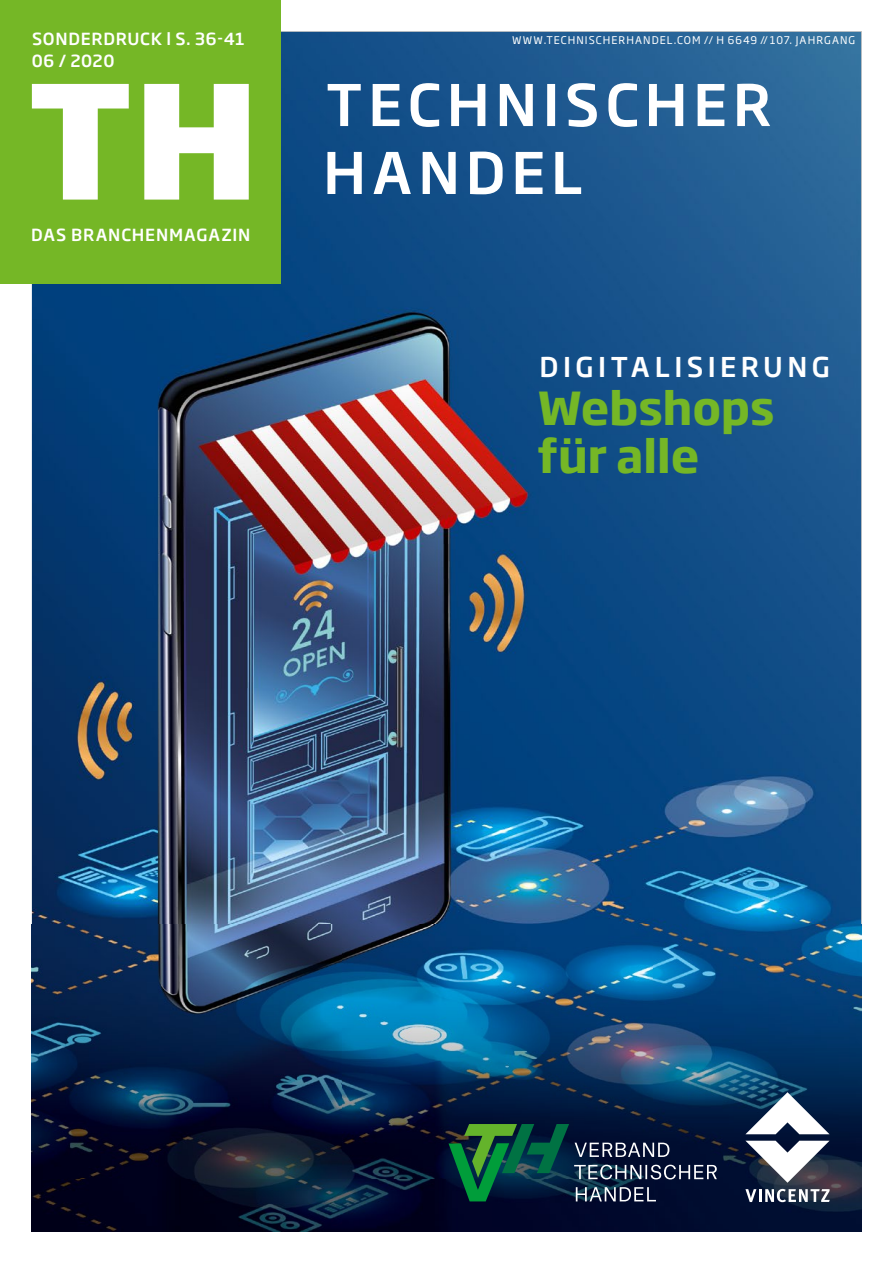
<style>
.page{position:relative;width:893px;height:1263px;background:#fff}
.page>*{position:absolute;margin:0;border:0;box-sizing:border-box;transform-origin:0 0}
.t1{font:500 56.7px/67.9px "Soho Gothic Pro";letter-spacing:.095em;color:#fff}
.t2{font:700 45px/48px "Soho Gothic Pro";letter-spacing:-.01em;color:#75b726}
.t3{font:500 27px "Soho Gothic Pro";letter-spacing:.165em;color:#fff}
.t4{font:500 16.5px "Soho Gothic Pro";letter-spacing:.045em;color:#fff}
.t5{font:10.5px "Soho Gothic Pro";letter-spacing:.1em;color:#fff}
</style>
<div class="page">
<img style="left:32px;top:32px;width:829px;height:893px">
<img style="left:32px;top:925px;width:829px;height:306px">
<div style="left:0;top:0;width:281px;height:283px;background:#75b726"></div>
<svg style="left:32px;top:84px;width:97px;height:116px"></svg>
<svg style="left:144px;top:84px;width:105px;height:116px"></svg>
<svg style="left:745px;top:1189px;width:85px;height:13px"></svg>
<svg style="left:745px;top:1141px;width:84px;height:42px"></svg>
<svg style="left:745px;top:1092px;width:84px;height:42px"></svg>
<svg style="left:449px;top:1124px;width:268px;height:77px;background:#183c44"></svg>
<h3 class="t4" style="left:32px;top:26px;width:214px">SONDERDRUCK l S. 36-41</h3>
<p class="t5" style="left:512px;top:32px;width:344px">WWW.TECHNISCHERHANDEL.COM // H 6649 // 107. JAHRGANG</p>
<h3 class="t4" style="left:32px;top:48px;width:84px">06 / 2020</h3>
<h3 class="t4" style="left:31px;top:222px;width:221px">DAS BRANCHENMAGAZIN</h3>
<h1 class="t1" style="left:323px;top:68px;width:450px">TECHNISCHER<br>HANDEL</h1>
<h3 class="t3" style="left:539px;top:346px;width:292px">DIGITALISIERUNG</h3>
<h2 class="t2" style="left:537px;top:382px;width:239px">Webshops für alle</h2>
</div>
